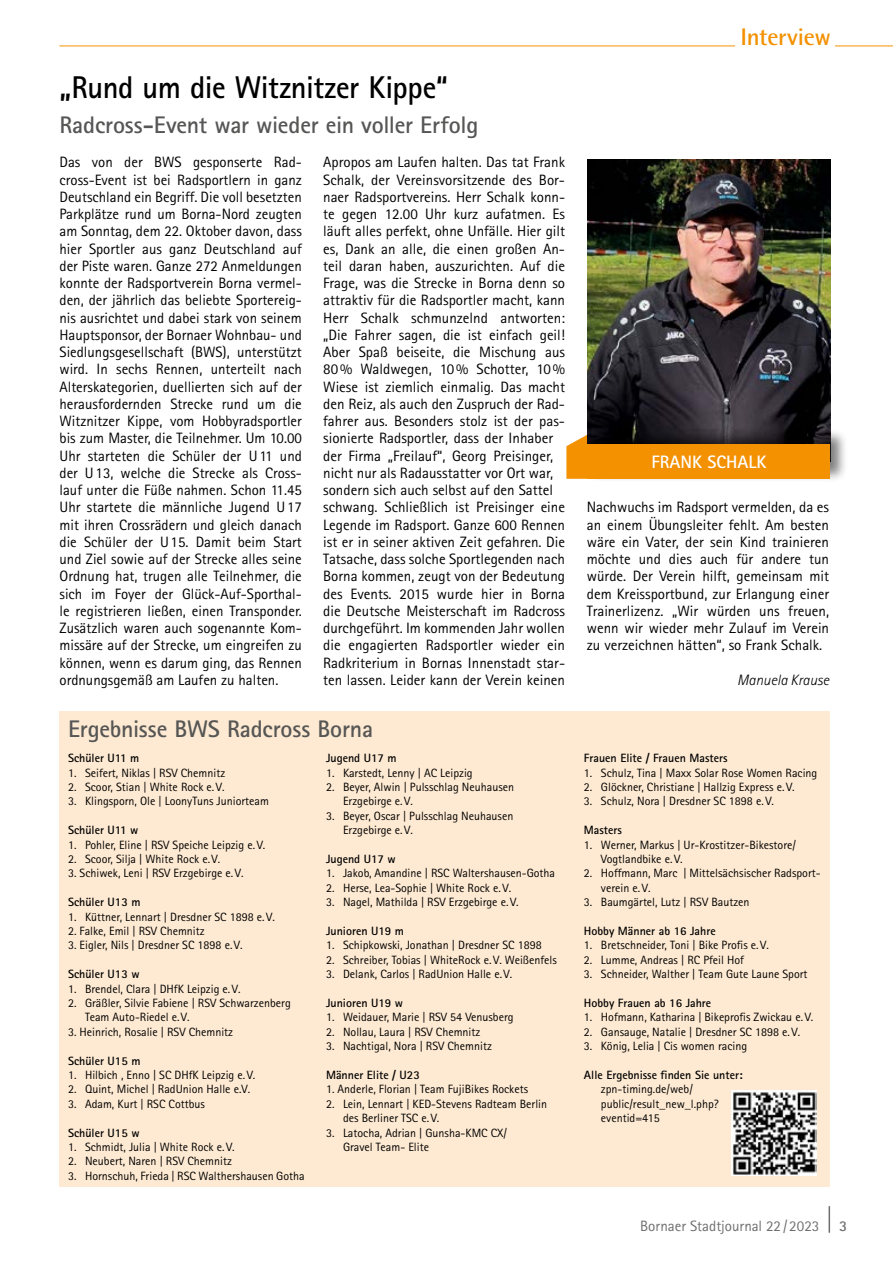
<style>
.page{position:relative;width:893px;height:1263px;background:#fff}
.page>*{position:absolute;margin:0;border:0;box-sizing:border-box;transform-origin:0 0}
.t1{font:700 31.5px "Rotis Sans Serif Std";letter-spacing:-.01em;color:#000}
.t2{font:700 24px "Rotis Sans Serif Std";letter-spacing:-.01em;color:#565655}
.t3{font:700 24px "Rotis Semi Sans Std";letter-spacing:-.015em;color:#f39100}
.t4{font:700 18px "Rotis Sans Serif Std";color:#fff}
.t5{font:15px/17.2px "Rotis Sans Serif Std";color:#000;text-align:justify}
.t6{font:15px "Rotis Sans Serif Std";color:#6e6e6e}
.t7{font:italic 300 15px "Rotis Sans Serif Std";color:#000}
.t8{font:700 15px "Rotis Sans Serif Std";color:#6e6e6e}
.t9{font:12px/14.4px "Rotis Sans Serif Std";color:#000}
.t10{font:700 12px "Rotis Sans Serif Std";color:#000}
</style>
<div class="page">
<svg style="left:829px;top:1206px;width:1px;height:27px"></svg>
<hr style="left:60px;top:46px;width:833px;height:1px;background:#f39100">
<div style="left:736px;top:28px;width:99px;height:36px;background:#fff"></div>
<div style="left:60px;top:711px;width:770px;height:475px;background:#feead2"></div>
<svg style="left:566px;top:414px;width:22px;height:65px"></svg>
<img style="left:588px;top:159px;width:242px;height:269px">
<div style="left:587px;top:428px;width:261px;height:54px;background:#000;opacity:.5"></div>
<div style="left:588px;top:444px;width:242px;height:35px;background:#f39100"></div>
<img style="left:731px;top:1091px;width:85px;height:85px">
<h1 class="t1" style="left:60px;top:68px;width:390px">„Rund um die Witznitzer Kippe“</h1>
<h2 class="t2" style="left:60px;top:109px;width:420px">Radcross-Event war wieder ein voller Erfolg</h2>
<p class="t5" style="left:60px;top:153px;width:244px">Das von der BWS gesponserte Rad&shy;cross-Event ist bei Radsportlern in ganz Deutschland ein Begriff. Die voll besetzten Parkplätze rund um Borna-Nord zeugten am Sonntag, dem 22. Oktober davon, dass hier Sportler aus ganz Deutschland auf der Piste waren. Ganze 272 Anmeldungen konnte der Radsportverein Borna vermel&shy;den, der jährlich das beliebte Sportereig&shy;nis ausrichtet und dabei stark von seinem Hauptsponsor, der Bornaer Wohnbau- und Siedlungsgesellschaft (BWS), unterstützt wird. In sechs Rennen, unterteilt nach Alterskategorien, duellierten sich auf der herausfordernden Strecke rund um die Witznitzer Kippe, vom Hobbyradsportler bis zum Master, die Teilnehmer. Um 10.00<br>Uhr starteten die Schüler der U11 und der U13, welche die Strecke als Cross&shy;lauf unter die Füße nahmen. Schon 11.45<br>Uhr startete die männliche Jugend U17 mit ihren Crossrädern und gleich danach die Schüler der U15. Damit beim Start und Ziel sowie auf der Strecke alles seine Ordnung hat, trugen alle Teilnehmer, die sich im Foyer der Glück-Auf-Sporthal&shy;le registrieren ließen, einen Transponder.<br>Zusätzlich waren auch sogenannte Kom&shy;missäre auf der Strecke, um eingreifen zu können, wenn es darum ging, das Rennen ordnungsgemäß am Laufen zu halten.</p>
<p class="t5" style="left:323px;top:153px;width:243px;text-align:left">Apropos am Laufen halten. Das tat Frank Schalk, der Vereinsvorsitzende des Bor&shy;naer Radsportvereins. Herr Schalk konn&shy;te gegen 12.00 Uhr kurz aufatmen. Es läuft alles perfekt, ohne Unfälle. Hier gilt es, Dank an alle, die einen großen An&shy;teil daran haben, auszurichten. Auf die Frage, was die Strecke in Borna denn so attraktiv für die Radsportler macht, kann Herr Schalk schmunzelnd antworten: „Die Fahrer sagen, die ist einfach geil!<br>Aber Spaß beiseite, die Mischung aus 80% Waldwegen, 10% Schotter, 10% Wiese ist ziemlich einmalig. Das macht den Reiz, als auch den Zuspruch der Rad&shy;fahrer aus. Besonders stolz ist der pas&shy;sionierte Radsportler, dass der Inhaber der Firma „Freilauf“, Georg Preisinger, nicht nur als Radausstatter vor Ort war, sondern sich auch selbst auf den Sattel schwang. Schließlich ist Preisinger eine Legende im Radsport. Ganze 600 Rennen ist er in seiner aktiven Zeit gefahren. Die Tatsache, dass solche Sportlegenden nach Borna kommen, zeugt von der Bedeutung des Events. 2015 wurde hier in Borna die Deutsche Meisterschaft im Radcross durchgeführt. Im kommenden Jahr wollen die engagierten Radsportler wieder ein Radkriterium in Bornas Innenstadt star&shy;ten lassen. Leider kann der Verein keinen</p>
<h2 class="t2" style="left:68px;top:713px;width:307px">Ergebnisse BWS Radcross Borna</h2>
<p class="t10" style="left:68px;top:750px;width:73px">Schüler U11 m</p>
<p class="t9" style="left:68px;top:765px;width:159px">1. Seifert, Niklas | RSV Chemnitz</p>
<p class="t9" style="left:68px;top:780px;width:158px">2. Scoor, Stian | White Rock e.V.</p>
<p class="t9" style="left:68px;top:794px;width:202px">3. Klingsporn, Ole | LoonyTuns Juniorteam</p>
<p class="t10" style="left:68px;top:822px;width:72px">Schüler U11 w</p>
<p class="t9" style="left:68px;top:837px;width:199px">1. Pohler, Eline | RSV Speiche Leipzig e.V.</p>
<p class="t9" style="left:68px;top:852px;width:154px">2. Scoor, Silja | White Rock e.V.</p>
<p class="t9" style="left:68px;top:866px;width:177px">3. Schiwek, Leni | RSV Erzgebirge e.V.</p>
<p class="t10" style="left:68px;top:894px;width:74px">Schüler U13 m</p>
<p class="t9" style="left:68px;top:909px;width:208px">1. Küttner, Lennart | Dresdner SC 1898 e.V.</p>
<p class="t9" style="left:68px;top:924px;width:138px">2. Falke, Emil | RSV Chemnitz</p>
<p class="t9" style="left:68px;top:938px;width:176px">3. Eigler, Nils | Dresdner SC 1898 e.V.</p>
<p class="t10" style="left:68px;top:966px;width:73px">Schüler U13 w</p>
<p class="t9" style="left:68px;top:981px;width:174px">1. Brendel, Clara | DHfK Leipzig e.V.</p>
<p class="t9" style="left:85px;top:996px;width:207px;text-indent:-17px">2. Gräßler, Silvie Fabiene | RSV Schwarzenberg<br>Team Auto-Riedel e.V.</p>
<p class="t9" style="left:68px;top:1024px;width:167px">3. Heinrich, Rosalie | RSV Chemnitz</p>
<p class="t10" style="left:68px;top:1053px;width:74px">Schüler U15 m</p>
<p class="t9" style="left:68px;top:1068px;width:189px">1. Hilbich , Enno | SC DHfK Leipzig e.V.</p>
<p class="t9" style="left:68px;top:1082px;width:184px">2. Quint, Michel | RadUnion Halle e.V.</p>
<p class="t9" style="left:68px;top:1096px;width:138px">3. Adam, Kurt | RSC Cottbus</p>
<p class="t10" style="left:68px;top:1125px;width:73px">Schüler U15 w</p>
<p class="t9" style="left:68px;top:1140px;width:168px">1. Schmidt, Julia | White Rock e.V.</p>
<p class="t9" style="left:68px;top:1154px;width:165px">2. Neubert, Naren | RSV Chemnitz</p>
<p class="t9" style="left:68px;top:1168px;width:238px">3. Hornschuh, Frieda | RSC Walthershausen Gotha</p>
<p class="t10" style="left:326px;top:750px;width:72px">Jugend U17 m</p>
<p class="t9" style="left:326px;top:765px;width:148px">1. Karstedt, Lenny | AC Leipzig</p>
<p class="t9" style="left:343px;top:780px;width:173px;text-indent:-17px">2. Beyer, Alwin | Pulsschlag Neuhausen<br>Erzgebirge e.V.</p>
<p class="t9" style="left:343px;top:808px;width:172px;text-indent:-17px">3. Beyer, Oscar | Pulsschlag Neuhausen<br>Erzgebirge e.V.</p>
<p class="t10" style="left:326px;top:851px;width:71px">Jugend U17 w</p>
<p class="t9" style="left:326px;top:866px;width:231px">1. Jakob, Amandine | RSC Waltershausen-Gotha</p>
<p class="t9" style="left:326px;top:880px;width:187px">2. Herse, Lea-Sophie | White Rock e.V.</p>
<p class="t9" style="left:326px;top:895px;width:194px">3. Nagel, Mathilda | RSV Erzgebirge e.V.</p>
<p class="t10" style="left:326px;top:923px;width:79px">Junioren U19 m</p>
<p class="t9" style="left:326px;top:938px;width:217px">1. Schipkowski, Jonathan | Dresdner SC 1898</p>
<p class="t9" style="left:326px;top:952px;width:232px">2. Schreiber, Tobias | WhiteRock e.V. Weißenfels</p>
<p class="t9" style="left:326px;top:967px;width:188px">3. Delank, Carlos | RadUnion Halle e.V.</p>
<p class="t10" style="left:326px;top:995px;width:79px">Junioren U19 w</p>
<p class="t9" style="left:326px;top:1010px;width:189px">1. Weidauer, Marie | RSV 54 Venusberg</p>
<p class="t9" style="left:326px;top:1024px;width:156px">2. Nollau, Laura | RSV Chemnitz</p>
<p class="t9" style="left:326px;top:1039px;width:167px">3. Nachtigal, Nora | RSV Chemnitz</p>
<p class="t10" style="left:326px;top:1067px;width:95px">Männer Elite / U23</p>
<p class="t9" style="left:326px;top:1082px;width:204px">1. Anderle, Florian | Team FujiBikes Rockets</p>
<p class="t9" style="left:343px;top:1096px;width:206px;text-indent:-17px">2. Lein, Lennart | KED-Stevens Radteam Berlin des Berliner TSC e.V.</p>
<p class="t9" style="left:343px;top:1125px;width:165px;text-indent:-17px">3. Latocha, Adrian | Gunsha-KMC CX/<br>Gravel Team- Elite</p>
<h2 class="t3" style="left:740px;top:22px;width:92px">Interview</h2>
<p class="t4" style="left:651px;top:450px;width:117px">FRANK SCHALK</p>
<p class="t5" style="left:587px;top:498px;width:244px">Nachwuchs im Radsport vermelden, da es an einem Übungsleiter fehlt. Am besten wäre ein Vater, der sein Kind trainieren möchte und dies auch für andere tun würde. Der Verein hilft, gemeinsam mit dem Kreissportbund, zur Erlangung einer Trainerlizenz. „Wir würden uns freuen, wenn wir wieder mehr Zulauf im Verein zu verzeichnen hätten“, so Frank Schalk.</p>
<p class="t7" style="left:737px;top:671px;width:93px">Manuela Krause</p>
<p class="t10" style="left:584px;top:750px;width:145px">Frauen Elite / Frauen Masters</p>
<p class="t9" style="left:584px;top:765px;width:235px">1. Schulz, Tina | Maxx Solar Rose Women Racing</p>
<p class="t9" style="left:584px;top:780px;width:212px">2. Glöckner, Christiane | Hallzig Express e.V.</p>
<p class="t9" style="left:584px;top:794px;width:192px">3. Schulz, Nora | Dresdner SC 1898 e.V.</p>
<p class="t10" style="left:584px;top:822px;width:39px">Masters</p>
<p class="t9" style="left:601px;top:837px;width:197px;text-indent:-17px">1. Werner, Markus | Ur-Krostitzer-Bikestore/<br>Vogtlandbike e.V.</p>
<p class="t9" style="left:601px;top:866px;width:221px;text-indent:-17px">2. Hoffmann, Marc | Mittelsächsischer Radsport&shy;verein e.V.</p>
<p class="t9" style="left:584px;top:895px;width:167px">3. Baumgärtel, Lutz | RSV Bautzen</p>
<p class="t10" style="left:584px;top:923px;width:133px">Hobby Männer ab 16 Jahre</p>
<p class="t9" style="left:584px;top:938px;width:186px">1. Bretschneider, Toni | Bike Profis e.V.</p>
<p class="t9" style="left:584px;top:952px;width:162px">2. Lumme, Andreas | RC Pfeil Hof</p>
<p class="t9" style="left:584px;top:967px;width:225px">3. Schneider, Walther | Team Gute Laune Sport</p>
<p class="t10" style="left:584px;top:995px;width:129px">Hobby Frauen ab 16 Jahre</p>
<p class="t9" style="left:584px;top:1010px;width:231px">1. Hofmann, Katharina | Bikeprofis Zwickau e.V.</p>
<p class="t9" style="left:584px;top:1024px;width:218px">2. Gansauge, Natalie | Dresdner SC 1898 e.V.</p>
<p class="t9" style="left:584px;top:1039px;width:165px">3. König, Lelia | Cis women racing</p>
<p class="t10" style="left:584px;top:1067px;width:160px">Alle Ergebnisse finden Sie unter:</p>
<p class="t9" style="left:601px;top:1082px;width:119px">zpn-timing.de/web/ public/result_new_l.php? eventid=415</p>
<p class="t6" style="left:640px;top:1217px;width:181px">Bornaer Stadtjournal 22/2023</p>
<p class="t8" style="left:839px;top:1217px;width:10px">3</p>
</div>
